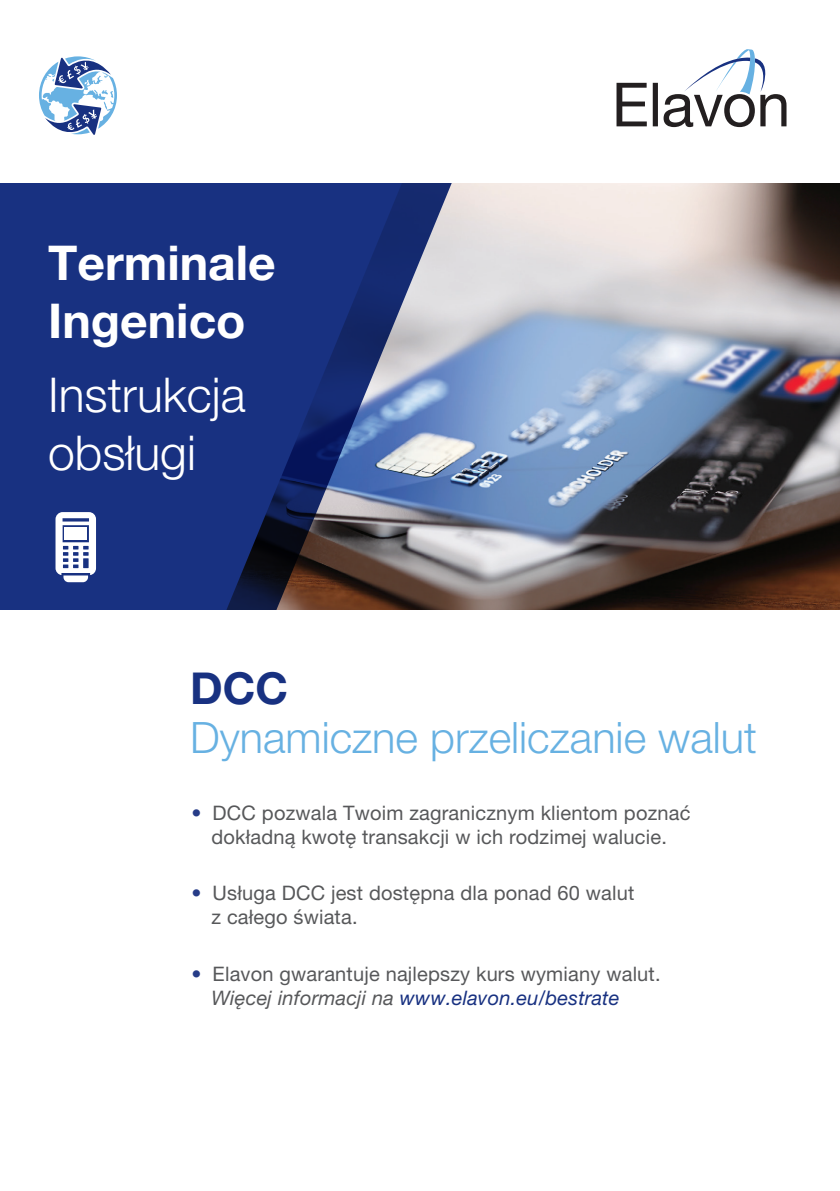
<style>
.page{position:relative;width:840px;height:1191px;background:#fff}
.page>*{position:absolute;margin:0;border:0;box-sizing:border-box;transform-origin:0 0}
.t1{font:700 48px/57.6px "Helvetica Neue LT Pro";color:#fff}
.t2{font:300 48px/57.6px "Helvetica Neue LT Pro";color:#fff}
.t3{font:700 44px "Helvetica Neue LT Pro";color:#183181}
.t4{font:300 43.4px "Helvetica Neue LT Pro";color:#67b1e2}
.t5{font:20px/24px "Helvetica Neue LT Pro";letter-spacing:.01em;color:#57585a}
.s1{color:#263c88}
.s2{font-style:italic}
.s3{font-style:italic;color:#183181}
</style>
<div class="page">
<img style="left:454px;top:183px;width:385px;height:427px">
<svg style="left:0;top:183px;width:454px;height:427px;fill:#183181"></svg>
<svg style="left:616px;top:49px;width:170px;height:78px"></svg>
<svg style="left:55px;top:512px;width:41px;height:70px"></svg>
<svg style="left:39px;top:56px;width:78px;height:79px"></svg>
<p class="t1" style="left:48px;top:233px;width:229px">Terminale<br>Ingenico</p>
<p class="t2" style="left:48px;top:365px;width:199px">Instrukcja obsługi</p>
<p class="t3" style="left:190px;top:661px;width:99px">DCC</p>
<p class="t4" style="left:190px;top:710px;width:568px">Dynamiczne przeliczanie walut</p>
<p class="t5" style="left:191px;top:800px;width:500px;text-align:center"><span class="s1">•</span> DCC pozwala Twoim zagranicznym klientom poznać dokładną kwotę transakcji w ich rodzimej walucie.</p>
<p class="t5" style="left:211px;top:880px;width:424px;text-indent:-20px"><span class="s1">•</span> Usługa DCC jest dostępna dla ponad 60 walut z całego świata.</p>
<p class="t5" style="left:211px;top:961px;width:450px;text-indent:-20px"><span class="s1">•</span> Elavon gwarantuje najlepszy kurs wymiany walut.<br><span class="s2">Więcej informacji na</span> <span class="s3">www.elavon.eu/bestrate</span></p>
</div>
